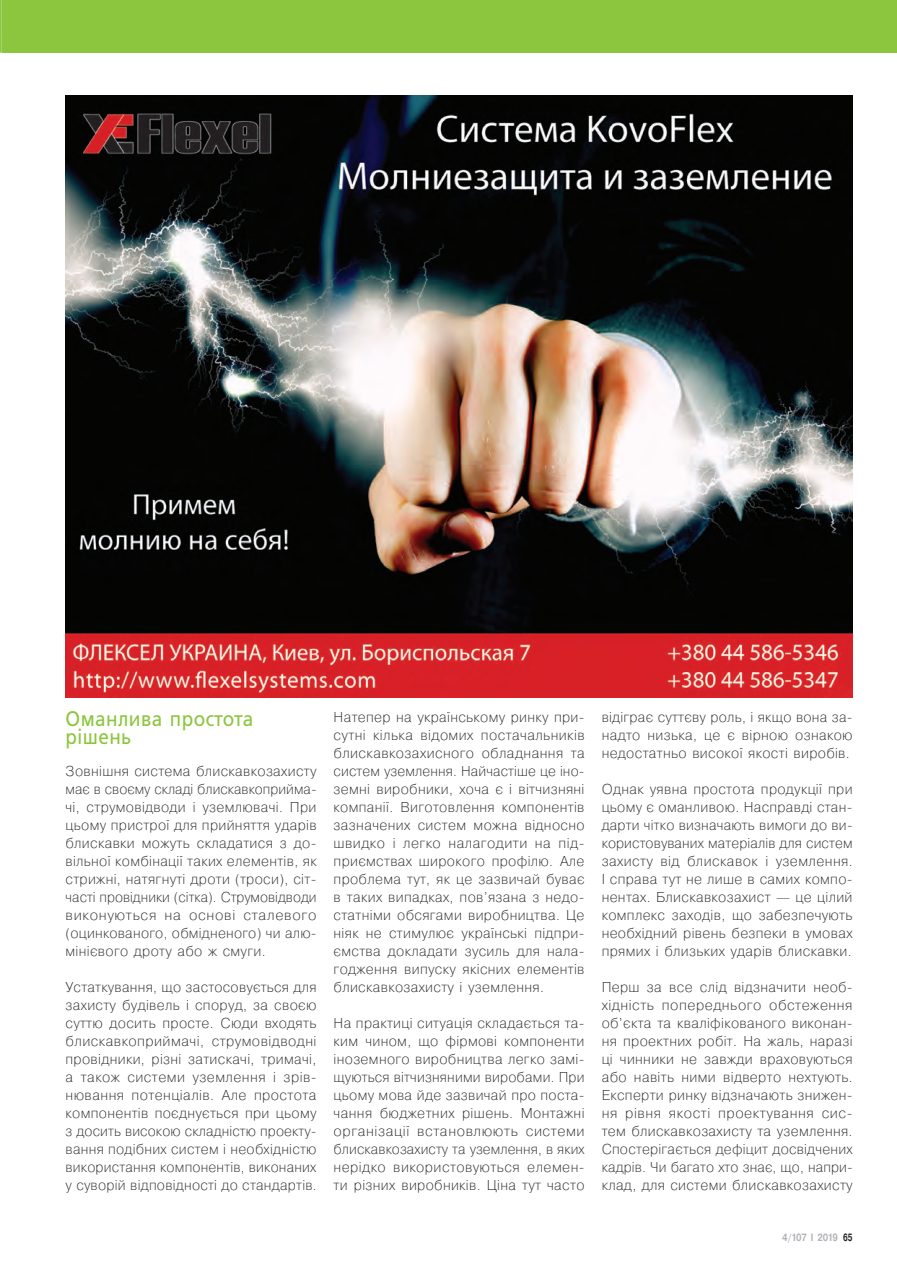
<style>
.page{position:relative;width:897px;height:1267px;background:#fff}
.page>*{position:absolute;margin:0;border:0;box-sizing:border-box;transform-origin:0 0}
.t1{font:21px/18px "Free Set";letter-spacing:.025em;color:#8bc63e;scale:.9 1}
.t2{font:200 14.25px/18px "Pragmatica";letter-spacing:.025em;color:#231f20;text-align:justify}
.t3{font:700 10.5px "Pragmatica";letter-spacing:-.05em;color:#b2b3b7;scale:.8 1}
.s1{color:#231f20}
</style>
<div class="page">
<div style="left:2px;top:0;width:894px;height:53px;background:#8bc63e"></div>
<img style="left:66px;top:95px;width:786px;height:602px">
<svg style="left:0;top:0;width:2px;height:53px"></svg>
<h1 class="t1" style="left:66px;top:709px;width:210px">Оманлива простота рішень</h1>
<p class="t2" style="left:66px;top:761px;width:252px">Зовнішня система блискавкозахисту має в своєму складі блискавкоприйма&shy;чі, струмовідводи і уземлювачі. При цьому пристрої для прийняття ударів блискавки можуть складатися з до&shy;вільної комбінації таких елементів, як стрижні, натягнуті дроти (троси), сіт&shy;часті провідники (сітка). Струмовідводи виконуються на основі сталевого (оцинкованого, обмідненого) чи алю&shy;мінієвого дроту або ж смуги.</p>
<p class="t2" style="left:66px;top:977px;width:253px">Устаткування, що застосовується для захисту будівель і споруд, за своєю суттю досить просте. Сюди входять блискавкоприймачі, струмовідводні провідники, різні затискачі, тримачі, а також системи уземлення і зрів&shy;нювання потенціалів. Але простота компонентів поєднується при цьому з досить високою складністю проекту&shy;вання подібних систем і необхідністю використання компонентів, виконаних у суворій відповідності до стандартів.</p>
<p class="t2" style="left:333px;top:707px;width:253px">Натепер на українському ринку при&shy;сутні кілька відомих постачальників блискавкозахисного обладнання та систем уземлення. Найчастіше це іно&shy;земні виробники, хоча є і вітчизняні компанії. Виготовлення компонентів зазначених систем можна відносно швидко і легко налагодити на під&shy;приємствах широкого профілю. Але проблема тут, як це зазвичай буває в таких випадках, пов’язана з недо&shy;статніми обсягами виробництва. Це ніяк не стимулює українські підпри&shy;ємства докладати зусиль для нала&shy;годження випуску якісних елементів блискавкозахисту і уземлення.</p>
<p class="t2" style="left:333px;top:1013px;width:252px">На практиці ситуація складається та&shy;ким чином, що фірмові компоненти іноземного виробництва легко замі&shy;щуються вітчизняними виробами. При цьому мова йде зазвичай про поста&shy;чання бюджетних рішень. Монтажні організації встановлюють системи блискавкозахисту та уземлення, в яких нерідко використовуються елемен&shy;ти різних виробників. Ціна тут часто</p>
<p class="t2" style="left:601px;top:707px;width:252px">відіграє суттєву роль, і якщо вона за&shy;надто низька, це є вірною ознакою недостатньо високої якості виробів.</p>
<p class="t2" style="left:601px;top:779px;width:253px">Однак уявна простота продукції при цьому є оманливою. Насправді стан&shy;дарти чітко визначають вимоги до ви&shy;користовуваних матеріалів для систем захисту від блискавок і уземлення.<br>І справа тут не лише в самих компо&shy;нентах. Блискавкозахист — це цілий комплекс заходів, що забезпечують необхідний рівень безпеки в умовах прямих і близьких ударів блискавки.</p>
<p class="t2" style="left:601px;top:977px;width:252px">Перш за все слід відзначити необ&shy;хідність попереднього обстеження об’єкта та кваліфікованого виконан&shy;ня проектних робіт. На жаль, наразі ці чинники не завжди враховуються або навіть ними відверто нехтують.<br>Експерти ринку відзначають знижен&shy;ня рівня якості проектування сис&shy;тем блискавкозахисту та уземлення.<br>Спостерігається дефіцит досвідчених кадрів. Чи багато хто знає, що, напри&shy;клад, для системи блискавкозахисту</p>
<p class="t3" style="left:782px;top:1230px;width:90px">4/107 I 2019 <span class="s1">65</span></p>
</div>
